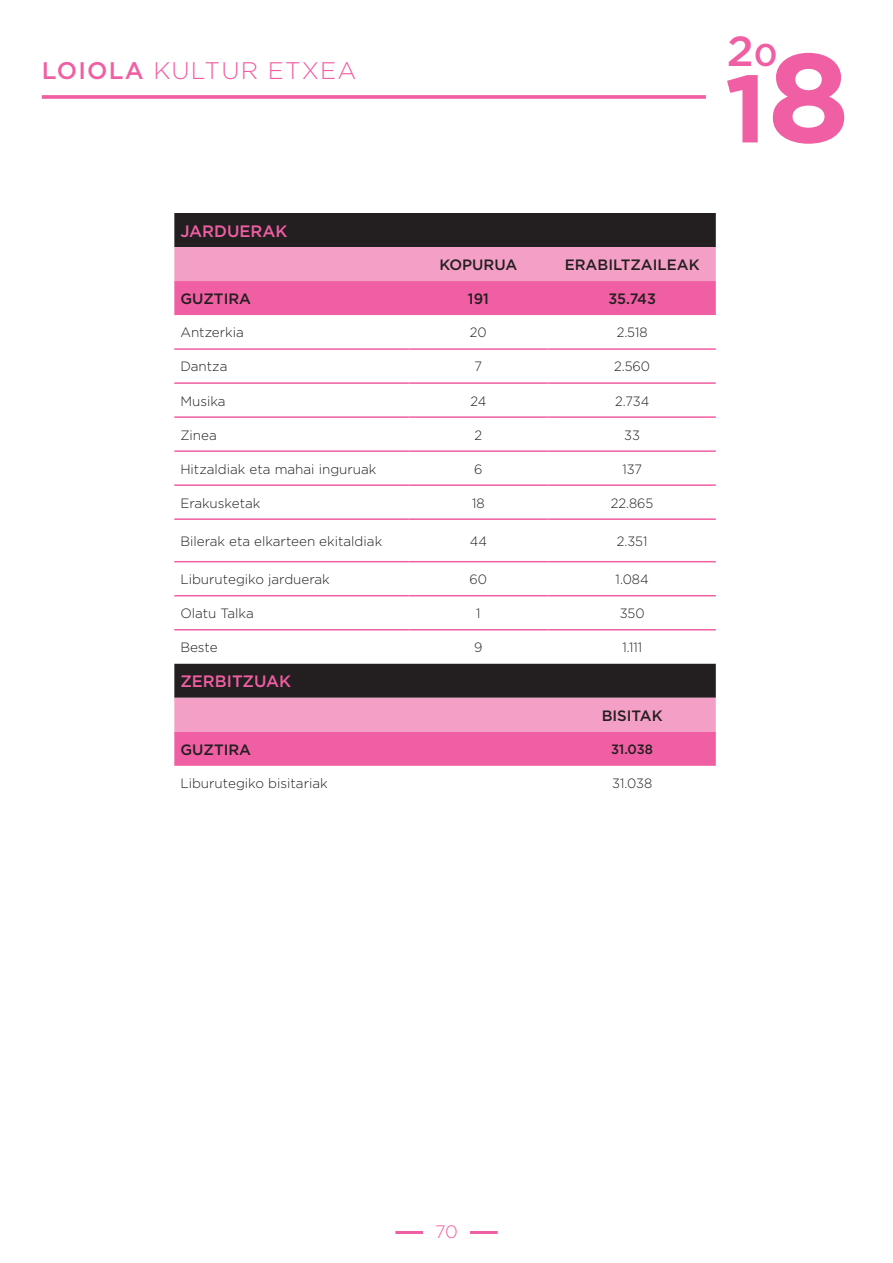
<style>
.page{position:relative;width:893px;height:1263px;background:#fff}
.page>*{position:absolute;margin:0;border:0;box-sizing:border-box;transform-origin:0 0}
.t1{font:700 95.55px "Gotham";color:#f05ea3;scale:1.05 1}
.t2{font:500 42px "Gotham";color:#f05ea3;scale:1.05 1}
.t3{font:300 24px "Gotham";letter-spacing:.05em;color:#f05ea3}
.t4{font:300 18px "Gotham";color:#f05ea3}
.t5{font:500 16.5px "Gotham";color:#f05ea3}
.t6{font:500 15px "Gotham";color:#231f20}
.t7{font:500 15px "Gotham";color:#231f20;scale:.96 1}
.t8{font:300 13.5px "Gotham";color:#231f20}
.t9{font:300 13.5px "Gotham";color:#231f20;scale:.96 1}
.t10{font:500 13.5px "Gotham";color:#231f20;scale:.96 1}
.s1{font-weight:500}
.s2{font-size:31.5px}
.s3{font-size:126.15px}
</style>
<div class="page">
<hr style="left:395px;top:1231px;width:28px;height:3px;background:#f05ea3">
<hr style="left:470px;top:1231px;width:28px;height:3px;background:#f05ea3">
<svg style="left:42px;top:95px;width:664px;height:4px;background:#f06aaa"></svg>
<div style="left:174px;top:213px;width:542px;height:34px;background:#231f20"></div>
<div style="left:174px;top:247px;width:542px;height:34px;background:#f4a0c6"></div>
<svg style="left:174px;top:281px;width:542px;height:485px"></svg>
<hr style="left:408px;top:348px;width:141px;height:2px;background:#f05ea3">
<hr style="left:549px;top:348px;width:167px;height:2px;background:#f05ea3">
<hr style="left:408px;top:382px;width:141px;height:2px;background:#f05ea3">
<hr style="left:549px;top:382px;width:167px;height:2px;background:#f05ea3">
<hr style="left:408px;top:416px;width:141px;height:2px;background:#f05ea3">
<hr style="left:549px;top:416px;width:167px;height:2px;background:#f05ea3">
<hr style="left:408px;top:450px;width:141px;height:2px;background:#f05ea3">
<hr style="left:549px;top:450px;width:167px;height:2px;background:#f05ea3">
<hr style="left:408px;top:484px;width:141px;height:2px;background:#f05ea3">
<hr style="left:549px;top:484px;width:167px;height:2px;background:#f05ea3">
<hr style="left:408px;top:518px;width:141px;height:2px;background:#f05ea3">
<hr style="left:549px;top:518px;width:167px;height:2px;background:#f05ea3">
<hr style="left:408px;top:561px;width:141px;height:1px;background:#f05ea3">
<hr style="left:549px;top:561px;width:167px;height:1px;background:#f05ea3">
<hr style="left:408px;top:595px;width:141px;height:1px;background:#f05ea3">
<hr style="left:549px;top:595px;width:167px;height:1px;background:#f05ea3">
<hr style="left:408px;top:629px;width:141px;height:1px;background:#f05ea3">
<hr style="left:549px;top:629px;width:167px;height:1px;background:#f05ea3">
<hr style="left:174px;top:348px;width:234px;height:2px;background:#f05ea3">
<hr style="left:174px;top:382px;width:234px;height:2px;background:#f05ea3">
<hr style="left:174px;top:416px;width:234px;height:2px;background:#f05ea3">
<hr style="left:174px;top:450px;width:234px;height:2px;background:#f05ea3">
<hr style="left:174px;top:484px;width:234px;height:2px;background:#f05ea3">
<hr style="left:174px;top:518px;width:234px;height:2px;background:#f05ea3">
<hr style="left:174px;top:561px;width:234px;height:1px;background:#f05ea3">
<hr style="left:174px;top:595px;width:234px;height:1px;background:#f05ea3">
<hr style="left:174px;top:629px;width:234px;height:1px;background:#f05ea3">
<h3 class="t3" style="left:42px;top:55px;width:316px"><span class="s1">LOIOLA</span> KULTUR ETXEA</h3>
<h2 class="t2" style="left:727px;top:24px;width:50px">2<span class="s2">0</span></h2>
<h1 class="t1" style="left:725px;top:45px;width:121px">1<span class="s3">8</span></h1>
<p class="t5" style="left:180px;top:220px;width:109px">JARDUERAK</p>
<p class="t6" style="left:439px;top:255px;width:79px">KOPURUA</p>
<p class="t6" style="left:565px;top:255px;width:136px">ERABILTZAILEAK</p>
<p class="t6" style="left:180px;top:289px;width:72px">GUZTIRA</p>
<p class="t7" style="left:468px;top:289px;width:23px">191</p>
<p class="t7" style="left:608px;top:289px;width:51px">35.743</p>
<p class="t8" style="left:180px;top:324px;width:65px">Antzerkia</p>
<p class="t9" style="left:470px;top:324px;width:19px">20</p>
<p class="t9" style="left:617px;top:324px;width:34px">2.518</p>
<p class="t8" style="left:180px;top:358px;width:49px">Dantza</p>
<p class="t9" style="left:475px;top:358px;width:9px">7</p>
<p class="t9" style="left:614px;top:358px;width:39px">2.560</p>
<p class="t8" style="left:180px;top:392px;width:47px">Musika</p>
<p class="t9" style="left:470px;top:392px;width:18px">24</p>
<p class="t9" style="left:615px;top:392px;width:37px">2.734</p>
<p class="t8" style="left:180px;top:426px;width:38px">Zinea</p>
<p class="t9" style="left:475px;top:426px;width:9px">2</p>
<p class="t9" style="left:624px;top:426px;width:18px">33</p>
<p class="t8" style="left:180px;top:460px;width:198px">Hitzaldiak eta mahai inguruak</p>
<p class="t9" style="left:474px;top:460px;width:10px">6</p>
<p class="t9" style="left:622px;top:460px;width:22px">137</p>
<p class="t8" style="left:180px;top:494px;width:82px">Erakusketak</p>
<p class="t9" style="left:472px;top:494px;width:15px">18</p>
<p class="t9" style="left:611px;top:494px;width:46px">22.865</p>
<p class="t8" style="left:180px;top:532px;width:203px">Bilerak eta elkarteen ekitaldiak</p>
<p class="t9" style="left:470px;top:532px;width:19px">44</p>
<p class="t9" style="left:617px;top:532px;width:33px">2.351</p>
<p class="t8" style="left:180px;top:571px;width:151px">Liburutegiko jarduerak</p>
<p class="t9" style="left:470px;top:571px;width:20px">60</p>
<p class="t9" style="left:616px;top:571px;width:36px">1.084</p>
<p class="t8" style="left:180px;top:605px;width:75px">Olatu Talka</p>
<p class="t9" style="left:476px;top:605px;width:6px">1</p>
<p class="t9" style="left:620px;top:605px;width:27px">350</p>
<p class="t8" style="left:180px;top:639px;width:39px">Beste</p>
<p class="t9" style="left:474px;top:639px;width:10px">9</p>
<p class="t9" style="left:622px;top:639px;width:22px">1.111</p>
<p class="t5" style="left:180px;top:671px;width:112px">ZERBITZUAK</p>
<p class="t6" style="left:602px;top:706px;width:63px">BISITAK</p>
<p class="t6" style="left:180px;top:740px;width:72px">GUZTIRA</p>
<p class="t10" style="left:611px;top:741px;width:45px">31.038</p>
<p class="t8" style="left:180px;top:775px;width:149px">Liburutegiko bisitariak</p>
<p class="t9" style="left:612px;top:775px;width:43px">31.038</p>
<h3 class="t4" style="left:435px;top:1220px;width:24px">70</h3>
</div>
